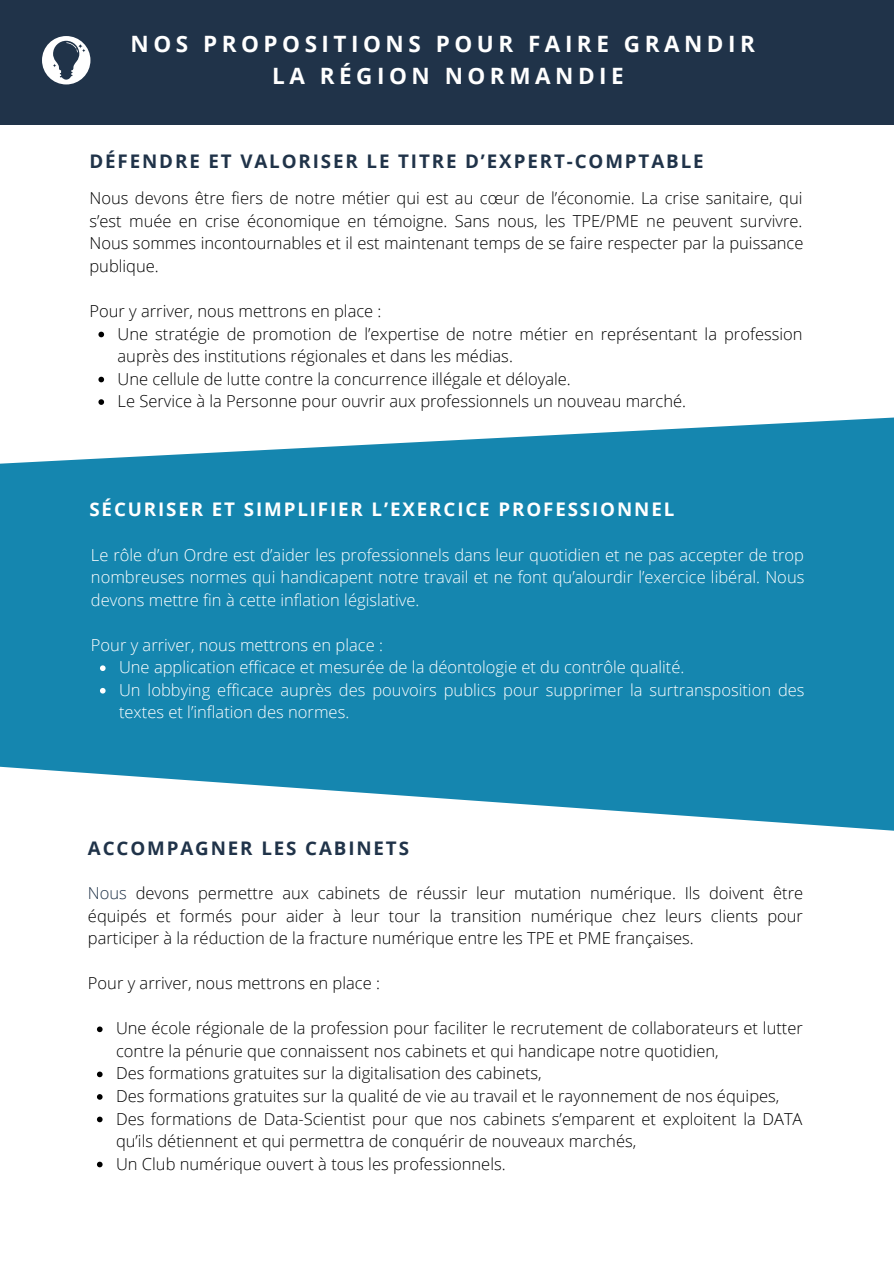
<style>
.page{position:relative;width:894px;height:1264px;background:#fff}
.page>*{position:absolute;margin:0;border:0;box-sizing:border-box;transform-origin:0 0}
.t1{font:700 22.5px/31.5px "Open Sans";letter-spacing:.2em;color:#fff;text-align:center}
.t2{font:700 18.75px "Open Sans";letter-spacing:.1em;color:#203349}
.t3{font:700 18.75px "Open Sans";letter-spacing:.1em;color:#fff}
.t4{font:300 16.5px/22.5px "Open Sans";color:#000}
.t5{font:300 16.5px/22.5px "Open Sans";color:#fff}
.s1{color:#203349}
</style>
<div class="page">
<svg style="left:0;top:331px;width:893px;height:500px;fill:#1586af"></svg>
<div style="left:0;top:0;width:893px;height:124px;background:#203349"></div>
<svg style="left:42px;top:36px;width:48px;height:48px"></svg>
<svg style="left:98px;top:332px;width:6px;height:5px"></svg>
<svg style="left:98px;top:377px;width:6px;height:5px"></svg>
<svg style="left:98px;top:399px;width:6px;height:6px"></svg>
<svg style="left:100px;top:665px;width:6px;height:6px"></svg>
<svg style="left:100px;top:688px;width:6px;height:5px"></svg>
<svg style="left:97px;top:1026px;width:6px;height:6px"></svg>
<svg style="left:97px;top:1071px;width:6px;height:6px"></svg>
<svg style="left:97px;top:1094px;width:6px;height:5px"></svg>
<svg style="left:97px;top:1116px;width:6px;height:6px"></svg>
<svg style="left:97px;top:1161px;width:6px;height:6px"></svg>
<h1 class="t1" style="left:130px;top:28px;width:625px">NOS PROPOSITIONS POUR FAIRE GRANDIR<br>LA RÉGION NORMANDIE</h1>
<p class="t2" style="left:89px;top:148px;width:615px">DÉFENDRE ET VALORISER LE TITRE D’EXPERT-COMPTABLE</p>
<p class="t4" style="left:89px;top:187px;width:715px;text-align:justify">Nous devons être fiers de notre métier qui est au cœur de l’économie. La crise sanitaire, qui s’est muée en crise économique en témoigne. Sans nous, les TPE/PME ne peuvent survivre.<br>Nous sommes incontournables et il est maintenant temps de se faire respecter par la puissance publique.</p>
<p class="t4" style="left:89px;top:299px;width:293px">Pour y arriver, nous mettrons en place :</p>
<p class="t4" style="left:117px;top:322px;width:686px">Une stratégie de promotion de l’expertise de notre métier en représentant la profession auprès des institutions régionales et dans les médias.<br>Une cellule de lutte contre la concurrence illégale et déloyale.<br>Le Service à la Personne pour ouvrir aux professionnels un nouveau marché.</p>
<p class="t3" style="left:89px;top:496px;width:586px">SÉCURISER ET SIMPLIFIER L’EXERCICE PROFESSIONNEL</p>
<p class="t5" style="left:91px;top:543px;width:714px;text-align:justify">Le rôle d’un Ordre est d’aider les professionnels dans leur quotidien et ne pas accepter de trop nombreuses normes qui handicapent notre travail et ne font qu’alourdir l’exercice libéral. Nous devons mettre fin à cette inflation législative.</p>
<p class="t5" style="left:91px;top:633px;width:293px">Pour y arriver, nous mettrons en place :</p>
<p class="t5" style="left:119px;top:655px;width:687px">Une application efficace et mesurée de la déontologie et du contrôle qualité.<br>Un lobbying efficace auprès des pouvoirs publics pour supprimer la surtransposition des textes et l’inflation des normes.</p>
<p class="t2" style="left:88px;top:835px;width:322px">ACCOMPAGNER LES CABINETS</p>
<p class="t4" style="left:88px;top:881px;width:716px;text-align:justify"><span class="s1">Nous</span> devons permettre aux cabinets de réussir leur mutation numérique. Ils doivent être équipés et formés pour aider à leur tour la transition numérique chez leurs clients pour participer à la réduction de la fracture numérique entre les TPE et PME françaises.</p>
<p class="t4" style="left:88px;top:971px;width:293px">Pour y arriver, nous mettrons en place :</p>
<p class="t4" style="left:116px;top:1016px;width:688px">Une école régionale de la profession pour faciliter le recrutement de collaborateurs et lutter contre la pénurie que connaissent nos cabinets et qui handicape notre quotidien,<br>Des formations gratuites sur la digitalisation des cabinets,<br>Des formations gratuites sur la qualité de vie au travail et le rayonnement de nos équipes, Des formations de Data-Scientist pour que nos cabinets s’emparent et exploitent la DATA qu’ils détiennent et qui permettra de conquérir de nouveaux marchés,<br>Un Club numérique ouvert à tous les professionnels.</p>
</div>
